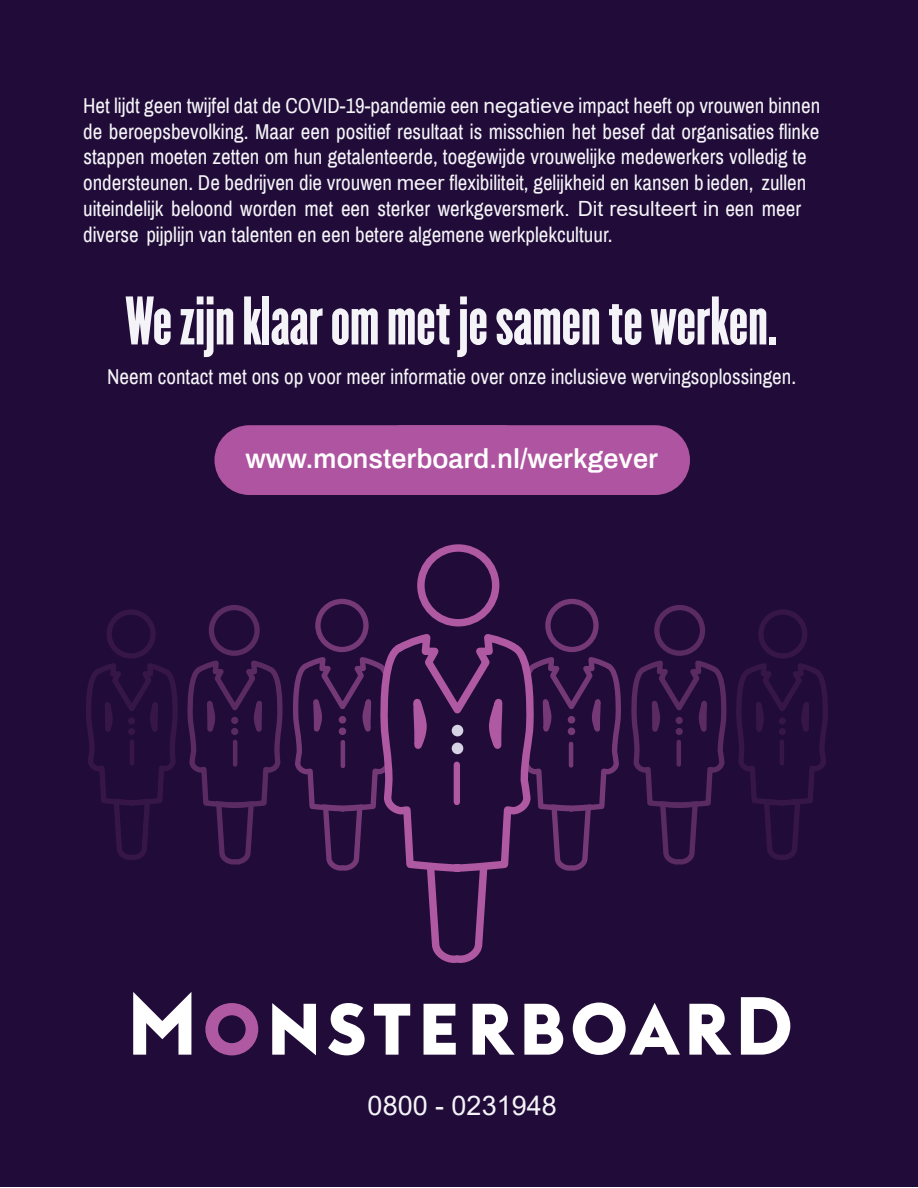
<style>
.page{position:relative;width:918px;height:1188px;background:#fff}
.page>*{position:absolute;margin:0;border:0;box-sizing:border-box;transform-origin:0 0}
.t1{font:60px "Champion Featherweight";color:#f4f4f8}
.t2{font:600 27px "Archivo";color:#fff}
.t3{font:27px "Arial";color:#f4f4f8}
.t4{font:21px/25.8px "Archivo Narrow";color:#f4f4f8}
.s1{font-family:"Arial"}
</style>
<div class="page">
<div style="left:0;top:0;width:918px;height:1187px;background:#210b38"></div>
<div style="left:215px;top:425px;width:322px;height:70px;background:#af54a0;border-radius:35px"></div>
<div style="left:545px;top:599px;width:54px;height:53px;border:5px solid #b059a3;border-radius:50%"></div>
<svg style="left:536px;top:657px;width:85px;height:214px"></svg>
<div style="left:568px;top:716px;width:7px;height:8px;background:#763978;border-radius:50%"></div>
<div style="left:568px;top:728px;width:7px;height:7px;background:#763978;border-radius:50%"></div>
<hr style="left:569px;top:744px;width:4px;height:21px;background:#763978">
<div style="left:654px;top:605px;width:51px;height:51px;border:5px solid #b059a3;border-radius:50%"></div>
<svg style="left:631px;top:660px;width:96px;height:205px"></svg>
<div style="left:676px;top:717px;width:7px;height:7px;background:#5a2a62;border-radius:50%"></div>
<div style="left:676px;top:728px;width:7px;height:7px;background:#5a2a62;border-radius:50%"></div>
<hr style="left:677px;top:742px;width:4px;height:22px;background:#5a2a62">
<div style="left:758px;top:609px;width:49px;height:50px;border:5px solid #b059a3;border-radius:50%"></div>
<svg style="left:736px;top:657px;width:92px;height:203px"></svg>
<div style="left:779px;top:717px;width:7px;height:7px;background:#361647;border-radius:50%"></div>
<div style="left:779px;top:728px;width:7px;height:7px;background:#361647;border-radius:50%"></div>
<hr style="left:780px;top:742px;width:4px;height:21px;background:#361647">
<div style="left:315px;top:599px;width:54px;height:53px;border:5px solid #b059a3;border-radius:50%"></div>
<svg style="left:293px;top:657px;width:83px;height:214px"></svg>
<div style="left:339px;top:716px;width:7px;height:8px;background:#763978;border-radius:50%"></div>
<div style="left:339px;top:728px;width:7px;height:7px;background:#763978;border-radius:50%"></div>
<hr style="left:341px;top:742px;width:4px;height:24px;background:#763978">
<div style="left:209px;top:605px;width:51px;height:51px;border:5px solid #b059a3;border-radius:50%"></div>
<svg style="left:187px;top:660px;width:96px;height:205px"></svg>
<div style="left:231px;top:717px;width:7px;height:7px;background:#5a2a62;border-radius:50%"></div>
<div style="left:231px;top:728px;width:7px;height:7px;background:#5a2a62;border-radius:50%"></div>
<hr style="left:233px;top:742px;width:4px;height:22px;background:#5a2a62">
<div style="left:107px;top:609px;width:49px;height:50px;border:5px solid #b059a3;border-radius:50%"></div>
<svg style="left:86px;top:657px;width:92px;height:203px"></svg>
<div style="left:128px;top:717px;width:7px;height:7px;background:#361647;border-radius:50%"></div>
<div style="left:128px;top:728px;width:7px;height:7px;background:#361647;border-radius:50%"></div>
<hr style="left:130px;top:742px;width:4px;height:21px;background:#361647">
<div style="left:417px;top:544px;width:82px;height:82px;border:7px solid #b059a3;border-radius:50%"></div>
<svg style="left:376px;top:634px;width:160px;height:421px"></svg>
<svg style="left:485px;top:653px;width:21px;height:132px"></svg>
<svg style="left:410px;top:653px;width:21px;height:132px"></svg>
<div style="left:452px;top:725px;width:11px;height:11px;background:#d6d4e4;border-radius:50%"></div>
<div style="left:452px;top:743px;width:11px;height:11px;background:#d6d4e4;border-radius:50%"></div>
<div style="left:454px;top:765px;width:6px;height:37px;background:#b059a3"></div>
<svg style="left:689px;top:1004px;width:43px;height:51px"></svg>
<svg style="left:133px;top:992px;width:58px;height:63px"></svg>
<svg style="left:328px;top:1003px;width:37px;height:52px"></svg>
<svg style="left:205px;top:1003px;width:53px;height:52px"></svg>
<svg style="left:272px;top:1003px;width:44px;height:52px"></svg>
<svg style="left:374px;top:1004px;width:36px;height:51px"></svg>
<svg style="left:424px;top:1004px;width:32px;height:51px"></svg>
<svg style="left:741px;top:997px;width:49px;height:58px"></svg>
<svg style="left:573px;top:1003px;width:107px;height:52px"></svg>
<svg style="left:473px;top:1004px;width:42px;height:51px"></svg>
<svg style="left:524px;top:1004px;width:39px;height:51px"></svg>
<div style="left:368px;top:425px;width:322px;height:70px;background:#af54a0;border-radius:35px"></div>
<p class="t4" style="left:83px;top:93px;width:739px">Het lijdt geen twijfel dat de COVID-19-pandemie een <span class="s1">negatieve</span> impact heeft op vrouwen binnen de beroepsbevolking. Maar een positief resultaat is misschien het besef dat organisaties flinke stappen moeten zetten om hun getalenteerde, toegewijde vrouwelijke medewerkers volledig te ondersteunen. De bedrijven die vrouwen <span class="s1">meer</span> flexibiliteit, gelijkheid en kansen b ieden, zullen uiteindelijk beloond worden met een sterker werkgeversmerk<span class="s1">. Dit resulteert in</span> een meer diverse pijplijn van talenten en een betere algemene werkplekcultuur.</p>
<h1 class="t1" style="left:126px;top:277px;width:654px">We zijn klaar om met je samen te werken.</h1>
<p class="t4" style="left:107px;top:364px;width:691px">Neem contact met ons op voor meer informatie over onze inclusieve wervingsoplossingen.</p>
<p class="t2" style="left:245px;top:440px;width:414px">www.monsterboard.nl/werkgever</p>
<p class="t3" style="left:368px;top:1090px;width:191px">0800 - 0231948</p>
</div>
